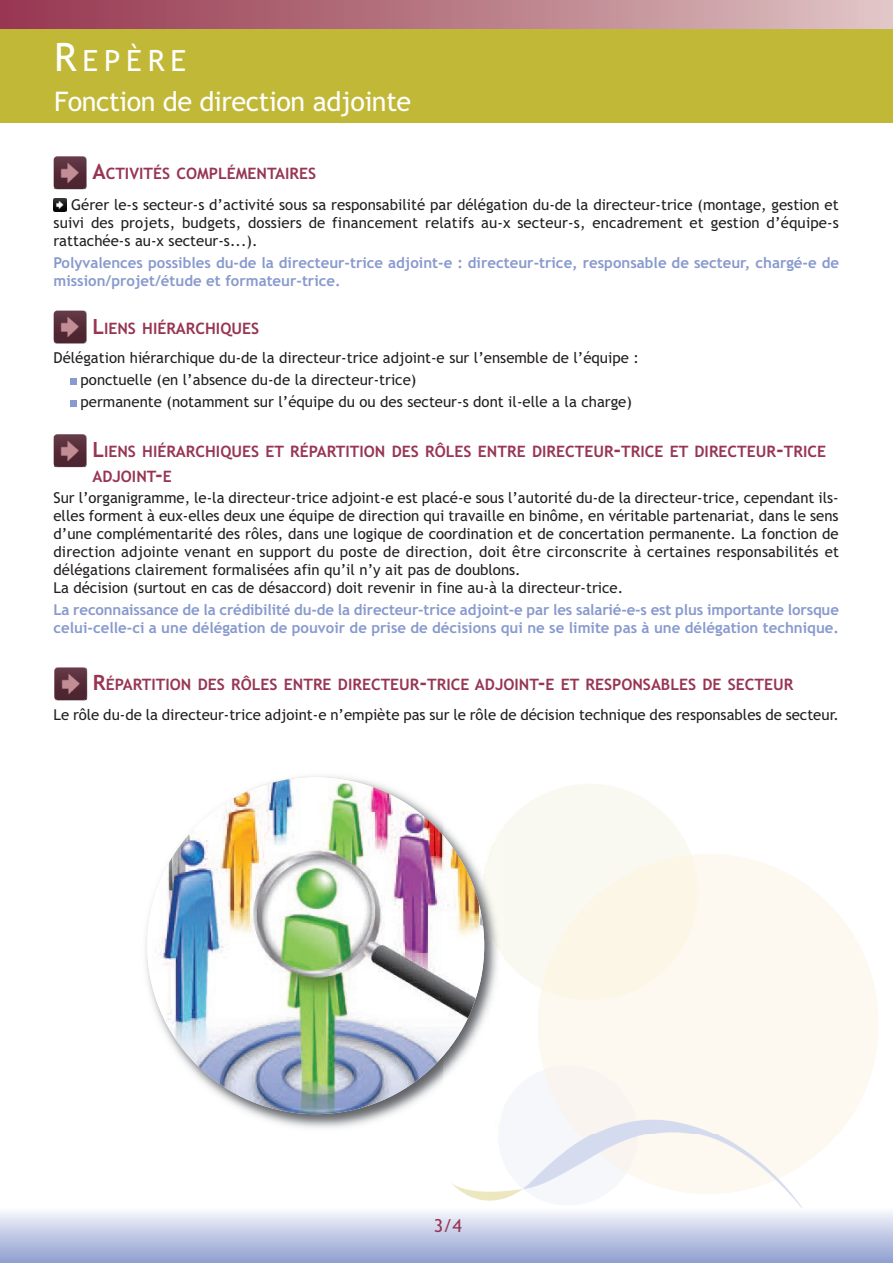
<style>
.page{position:relative;width:893px;height:1263px;background:#fff}
.page>*{position:absolute;margin:0;border:0;box-sizing:border-box;transform-origin:0 0}
.t1{font:29.25px "Trebuchet MS";letter-spacing:.2em;color:#fff}
.t2{font:27px "Trebuchet MS";letter-spacing:-.015em;color:#fff}
.t3{font:18px "Trebuchet MS";color:#973553}
.t4{font:700 15.75px/25.2px "Trebuchet MS";color:#973553}
.t5{font:15px/18px "Trebuchet MS";color:#231f20}
.t6{font:700 15px/18px "Trebuchet MS";color:#889ace}
.s1{font-size:39px}
.s2{font-size:21px}
</style>
<div class="page">
<img style="left:451px;top:1133px;width:388px;height:75px">
<div style="left:0;top:1209px;width:893px;height:54px;background:linear-gradient(to bottom,#f7f7fb,#8e9fd0)"></div>
<div style="left:0;top:21px;width:893px;height:101px;background:#c1b838"></div>
<div style="left:0;top:0;width:893px;height:29px;background:linear-gradient(to right,#95344d,#dec3c2)"></div>
<img style="left:145px;top:776px;width:359px;height:357px">
<img style="left:147px;top:777px;width:337px;height:337px">
<img style="left:86px;top:158px;width:1px;height:30px">
<svg style="left:53px;top:158px;width:1px;height:28px"></svg>
<img style="left:54px;top:156px;width:32px;height:33px">
<svg style="left:53px;top:199px;width:13px;height:12px"></svg>
<img style="left:86px;top:312px;width:1px;height:30px">
<svg style="left:53px;top:310px;width:31px;height:31px"></svg>
<img style="left:54px;top:311px;width:32px;height:32px">
<div style="left:70px;top:378px;width:7px;height:7px;background:#889ace"></div>
<div style="left:70px;top:401px;width:7px;height:6px;background:#889ace"></div>
<img style="left:86px;top:436px;width:1px;height:30px">
<svg style="left:53px;top:436px;width:1px;height:28px"></svg>
<img style="left:54px;top:434px;width:32px;height:33px">
<img style="left:54px;top:667px;width:33px;height:33px">
<svg style="left:54px;top:667px;width:30px;height:31px"></svg>
<h1 class="t1" style="left:54px;top:44px;width:134px"><span class="s1">R</span>EPÈRE</h1>
<h2 class="t2" style="left:54px;top:86px;width:359px">Fonction de direction adjointe</h2>
<p class="t4" style="left:92px;top:161px;width:225px"><span class="s2">A</span>CTIVITÉS COMPLÉMENTAIRES</p>
<p class="t5" style="left:53px;top:196px;width:787px;text-align:justify;text-indent:18px">Gérer le-s secteur-s d’activité sous sa responsabilité par délégation du-de la directeur-trice (montage, gestion et suivi des projets, budgets, dossiers de financement relatifs au-x secteur-s, encadrement et gestion d’équipe-s rattachée-s au-x secteur-s...).</p>
<p class="t6" style="left:53px;top:254px;width:787px">Polyvalences possibles du-de la directeur-trice adjoint-e : directeur-trice, responsable de secteur, chargé-e de mission/projet/étude et formateur-trice.</p>
<p class="t4" style="left:92px;top:315px;width:168px"><span class="s2">L</span>IENS HIÉRARCHIQUES</p>
<p class="t5" style="left:81px;top:346px;width:560px;line-height:22.2px;text-indent:-27px">Délégation hiérarchique du-de la directeur-trice adjoint-e sur l’ensemble de l’équipe : ponctuelle (en l’absence du-de la directeur-trice)<br>permanente (notamment sur l’équipe du ou des secteur-s dont il-elle a la charge)</p>
<p class="t4" style="left:92px;top:439px;width:735px"><span class="s2">L</span>IENS HIÉRARCHIQUES ET RÉPARTITION DES RÔLES ENTRE DIRECTEUR<span class="s2">-</span>TRICE ET DIRECTEUR<span class="s2">-</span>TRICE<br>ADJOINT<span class="s2">-</span>E</p>
<p class="t5" style="left:53px;top:488px;width:787px">Sur l’organigramme, le-la directeur-trice adjoint-e est placé-e sous l’autorité du-de la directeur-trice, cependant ils&shy;elles forment à eux-elles deux une équipe de direction qui travaille en binôme, en véritable partenariat, dans le sens d’une complémentarité des rôles, dans une logique de coordination et de concertation permanente. La fonction de direction adjointe venant en support du poste de direction, doit être circonscrite à certaines responsabilités et délégations clairement formalisées afin qu’il n’y ait pas de doublons.<br>La décision (surtout en cas de désaccord) doit revenir in fine au-à la directeur-trice.</p>
<p class="t6" style="left:53px;top:601px;width:787px">La reconnaissance de la crédibilité du-de la directeur-trice adjoint-e par les salarié-e-s est plus importante lorsque celui-celle-ci a une délégation de pouvoir de prise de décisions qui ne se limite pas à une délégation technique.</p>
<p class="t4" style="left:93px;top:672px;width:702px"><span class="s2">R</span>ÉPARTITION DES RÔLES ENTRE DIRECTEUR<span class="s2">-</span>TRICE ADJOINT<span class="s2">-</span>E ET RESPONSABLES DE SECTEUR</p>
<p class="t5" style="left:53px;top:705px;width:787px">Le rôle du-de la directeur-trice adjoint-e n’empiète pas sur le rôle de décision technique des responsables de secteur.</p>
<p class="t3" style="left:434px;top:1215px;width:30px">3/4</p>
</div>
